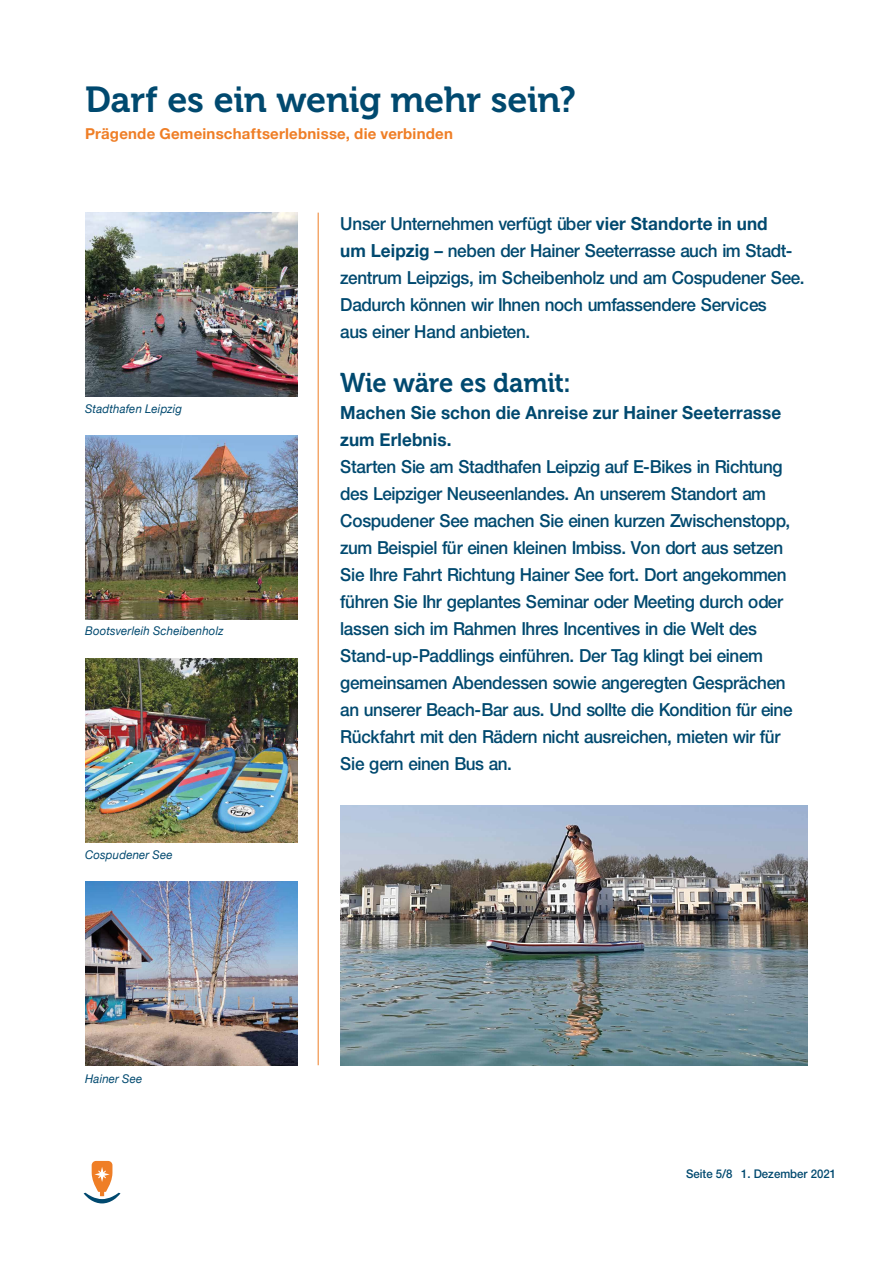
<style>
.page{position:relative;width:893px;height:1263px;background:#fff}
.page>*{position:absolute;margin:0;border:0;box-sizing:border-box;transform-origin:0 0}
.t1{font:36px "Museo 700";letter-spacing:-.01em;color:#00496f}
.t2{font:27px "Museo 700";letter-spacing:-.01em;color:#00496f;scale:.95 1}
.t3{font:500 18px/27px "Helvetica Neue";letter-spacing:-.02em;color:#00496f;scale:.95 1}
.t4{font:700 18px/27px "Helvetica Neue";letter-spacing:.005em;color:#00496f;scale:.95 1}
.t5{font:700 15px "Helvetica Neue";letter-spacing:.015em;color:#ef7e26}
.t6{font:italic 12px "Helvetica Neue";letter-spacing:.02em;color:#00496f;scale:.95 1}
.t7{font:500 12px "Helvetica Neue";color:#00496f;scale:.95 1}
.s1{font-weight:700}
</style>
<div class="page">
<svg style="left:84px;top:1161px;width:36px;height:42px"></svg>
<img style="left:85px;top:213px;width:213px;height:183px">
<img style="left:85px;top:436px;width:213px;height:183px">
<img style="left:85px;top:659px;width:213px;height:183px">
<img style="left:85px;top:882px;width:213px;height:183px">
<hr style="left:318px;top:213px;width:1px;height:852px;background:#ef7e26">
<img style="left:340px;top:805px;width:468px;height:260px">
<h1 class="t1" style="left:85px;top:80px;width:492px">Darf es ein wenig mehr sein?</h1>
<p class="t5" style="left:85px;top:122px;width:369px">Prägende Gemeinschaftserlebnisse, die verbinden</p>
<p class="t6" style="left:85px;top:400px;width:104px">Stadthafen Leipzig</p>
<p class="t6" style="left:85px;top:622px;width:147px">Bootsverleih Scheibenholz</p>
<p class="t6" style="left:85px;top:846px;width:94px">Cospudener See</p>
<p class="t6" style="left:85px;top:1070px;width:62px">Hainer See</p>
<p class="t3" style="left:340px;top:210px;width:490px">Unser Unternehmen verfügt über <span class="s1">vier Standorte in und<br>um Leipzig</span> – neben der Hainer Seeterrasse auch im Stadt&shy;zentrum Leipzigs, im Scheibenholz und am Cospudener See.<br>Dadurch können wir Ihnen noch umfassendere Services<br>aus einer Hand anbieten.</p>
<h2 class="t2" style="left:340px;top:368px;width:245px">Wie wäre es damit:</h2>
<p class="t4" style="left:340px;top:400px;width:466px">Machen Sie schon die Anreise zur Hainer Seeterrasse zum Erlebnis.</p>
<p class="t3" style="left:340px;top:453px;width:478px">Starten Sie am Stadthafen Leipzig auf E-Bikes in Richtung des Leipziger Neuseenlandes. An unserem Standort am Cospudener See machen Sie einen kurzen Zwischenstopp, zum Beispiel für einen kleinen Imbiss. Von dort aus setzen Sie Ihre Fahrt Richtung Hainer See fort. Dort angekommen führen Sie Ihr geplantes Seminar oder Meeting durch oder lassen sich im Rahmen Ihres Incentives in die Welt des Stand-up-Paddlings einführen. Der Tag klingt bei einem gemeinsamen Abendessen sowie angeregten Gesprächen an unserer Beach-Bar aus. Und sollte die Kondition für eine Rückfahrt mit den Rädern nicht ausreichen, mieten wir für Sie gern einen Bus an.</p>
<p class="t7" style="left:686px;top:1166px;width:159px">Seite 5/8 1. Dezember 2021</p>
</div>
